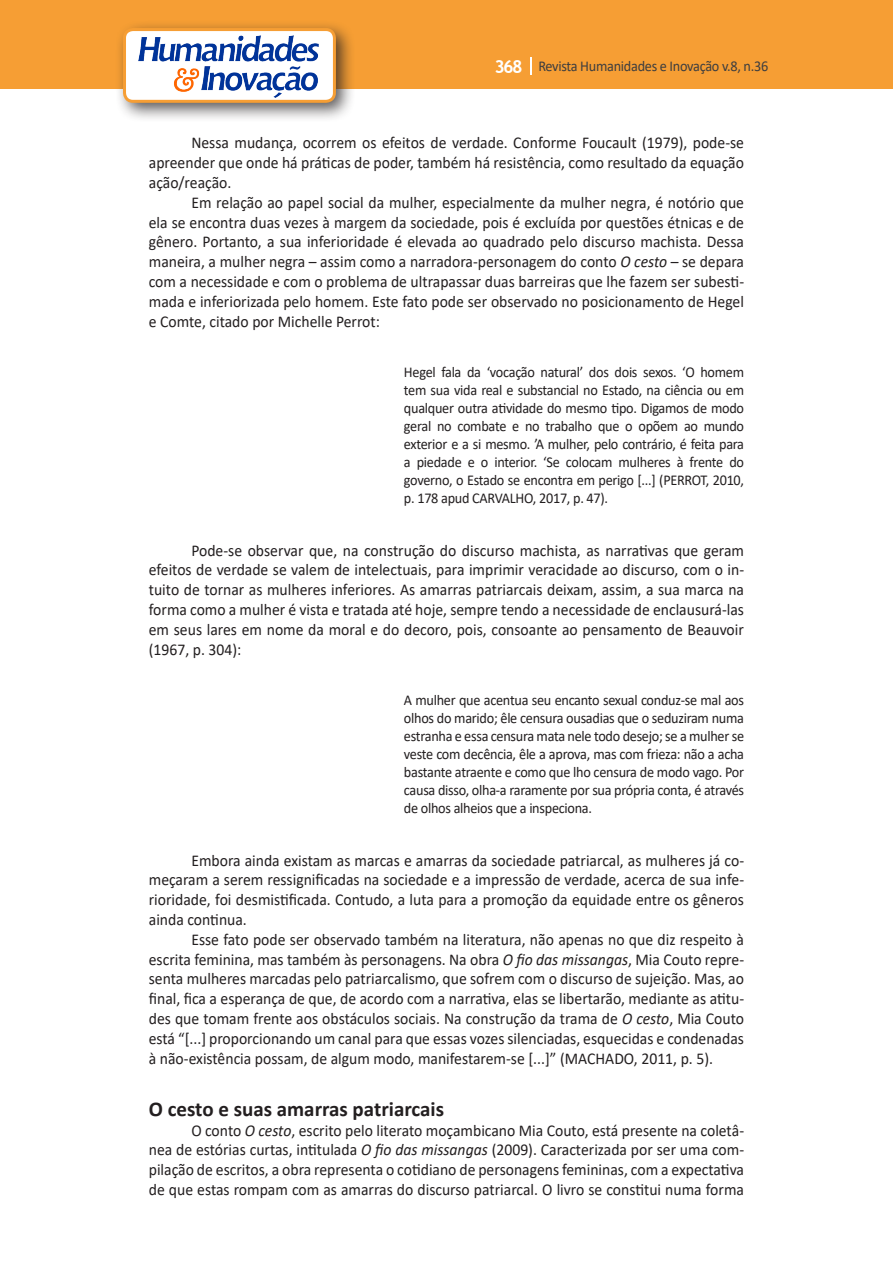
<style>
.page{position:relative;width:893px;height:1263px;background:#fff}
.page>*{position:absolute;margin:0;border:0;box-sizing:border-box;transform-origin:0 0}
.Titulo_2{font:700 21px "Calibri";color:#231f20}
.Texto{font:16.5px/19.8px "Calibri";color:#231f20;text-align:justify;scale:.95 1}
.citacao{font:15px/18px "Calibri";letter-spacing:-.02em;color:#231f20;text-align:justify;scale:.95 1}
.t1{font:15px "Calibri";letter-spacing:-.02em;color:#3e3e3f;scale:.95 1}
.s1{font-family:"Trebuchet MS";font-weight:700;font-size:18px;color:#fff}
.s2{font-style:italic}
</style>
<div class="page">
<div style="left:0;top:0;width:893px;height:88px;background:#f69e34"></div>
<svg style="left:530px;top:57px;width:2px;height:18px"></svg>
<div style="left:115px;top:20px;width:241px;height:103px;background:#231f20;opacity:.75"></div>
<div style="left:125px;top:30px;width:209px;height:71px;background:#fff;border-radius:9px"></div>
<img style="left:138px;top:35px;width:181px;height:62px">
<div style="left:123px;top:28px;width:213px;height:75px;border:3px solid #f69e34;border-radius:9px"></div>
<p class="t1" style="left:495px;top:56px;width:290px"><span class="s1">368</span> Revista Humanidades e Inovação v.8, n.36</p>
<p class="Texto" style="left:149px;top:133px;width:628px;text-indent:43px">Nessa mudança, ocorrem os efeitos de verdade. Conforme Foucault (1979), pode-se apreender que onde há práticas de poder, também há resistência, como resultado da equação ação/reação.</p>
<p class="Texto" style="left:149px;top:192px;width:628px;text-indent:43px">Em relação ao papel social da mulher, especialmente da mulher negra, é notório que ela se encontra duas vezes à margem da sociedade, pois é excluída por questões étnicas e de gênero. Portanto, a sua inferioridade é elevada ao quadrado pelo discurso machista. Dessa maneira, a mulher negra – assim como a narradora-personagem do conto <span class="s2">O cesto</span> – se depara com a necessidade e com o problema de ultrapassar duas barreiras que lhe fazem ser subesti&shy;mada e inferiorizada pelo homem. Este fato pode ser observado no posicionamento de Hegel e Comte, citado por Michelle Perrot:</p>
<p class="citacao" style="left:404px;top:363px;width:360px">Hegel fala da ‘vocação natural’ dos dois sexos. ‘O homem tem sua vida real e substancial no Estado, na ciência ou em qualquer outra atividade do mesmo tipo. Digamos de modo geral no combate e no trabalho que o opõem ao mundo exterior e a si mesmo. ’A mulher, pelo contrário, é feita para a piedade e o interior. ‘Se colocam mulheres à frente do governo, o Estado se encontra em perigo [...] (PERROT, 2010, p. 178 apud CARVALHO, 2017, p. 47).</p>
<p class="Texto" style="left:149px;top:540px;width:628px;text-indent:43px">Pode-se observar que, na construção do discurso machista, as narrativas que geram efeitos de verdade se valem de intelectuais, para imprimir veracidade ao discurso, com o in&shy;tuito de tornar as mulheres inferiores. As amarras patriarcais deixam, assim, a sua marca na forma como a mulher é vista e tratada até hoje, sempre tendo a necessidade de enclausurá-las em seus lares em nome da moral e do decoro, pois, consoante ao pensamento de Beauvoir (1967, p. 304):</p>
<p class="citacao" style="left:404px;top:691px;width:360px">A mulher que acentua seu encanto sexual conduz-se mal aos olhos do marido; êle censura ousadias que o seduziram numa estranha e essa censura mata nele todo desejo; se a mulher se veste com decência, êle a aprova, mas com frieza: não a acha bastante atraente e como que lho censura de modo vago. Por causa disso, olha-a raramente por sua própria conta, é através de olhos alheios que a inspeciona.</p>
<p class="Texto" style="left:149px;top:850px;width:628px;text-indent:43px">Embora ainda existam as marcas e amarras da sociedade patriarcal, as mulheres já co&shy;meçaram a serem ressignificadas na sociedade e a impressão de verdade, acerca de sua infe&shy;rioridade, foi desmistificada. Contudo, a luta para a promoção da equidade entre os gêneros ainda continua.</p>
<p class="Texto" style="left:149px;top:929px;width:628px;text-indent:43px">Esse fato pode ser observado também na literatura, não apenas no que diz respeito à escrita feminina, mas também às personagens. Na obra <span class="s2">O fio das missangas</span>, Mia Couto repre&shy;senta mulheres marcadas pelo patriarcalismo, que sofrem com o discurso de sujeição. Mas, ao final, fica a esperança de que, de acordo com a narrativa, elas se libertarão, mediante as atitu&shy;des que tomam frente aos obstáculos sociais. Na construção da trama de <span class="s2">O cesto</span>, Mia Couto está “[...] proporcionando um canal para que essas vozes silenciadas, esquecidas e condenadas à não-existência possam, de algum modo, manifestarem-se [...]” (MACHADO, 2011, p. 5).</p>
<p class="Titulo_2" style="left:149px;top:1094px;width:297px">O cesto e suas amarras patriarcais</p>
<p class="Texto" style="left:149px;top:1120px;width:628px;text-indent:43px">O conto <span class="s2">O cesto</span>, escrito pelo literato moçambicano Mia Couto, está presente na coletâ&shy;nea de estórias curtas, intitulada <span class="s2">O fio das missangas</span> (2009). Caracterizada por ser uma com&shy;pilação de escritos, a obra representa o cotidiano de personagens femininas, com a expectativa de que estas rompam com as amarras do discurso patriarcal. O livro se constitui numa forma</p>
</div>
